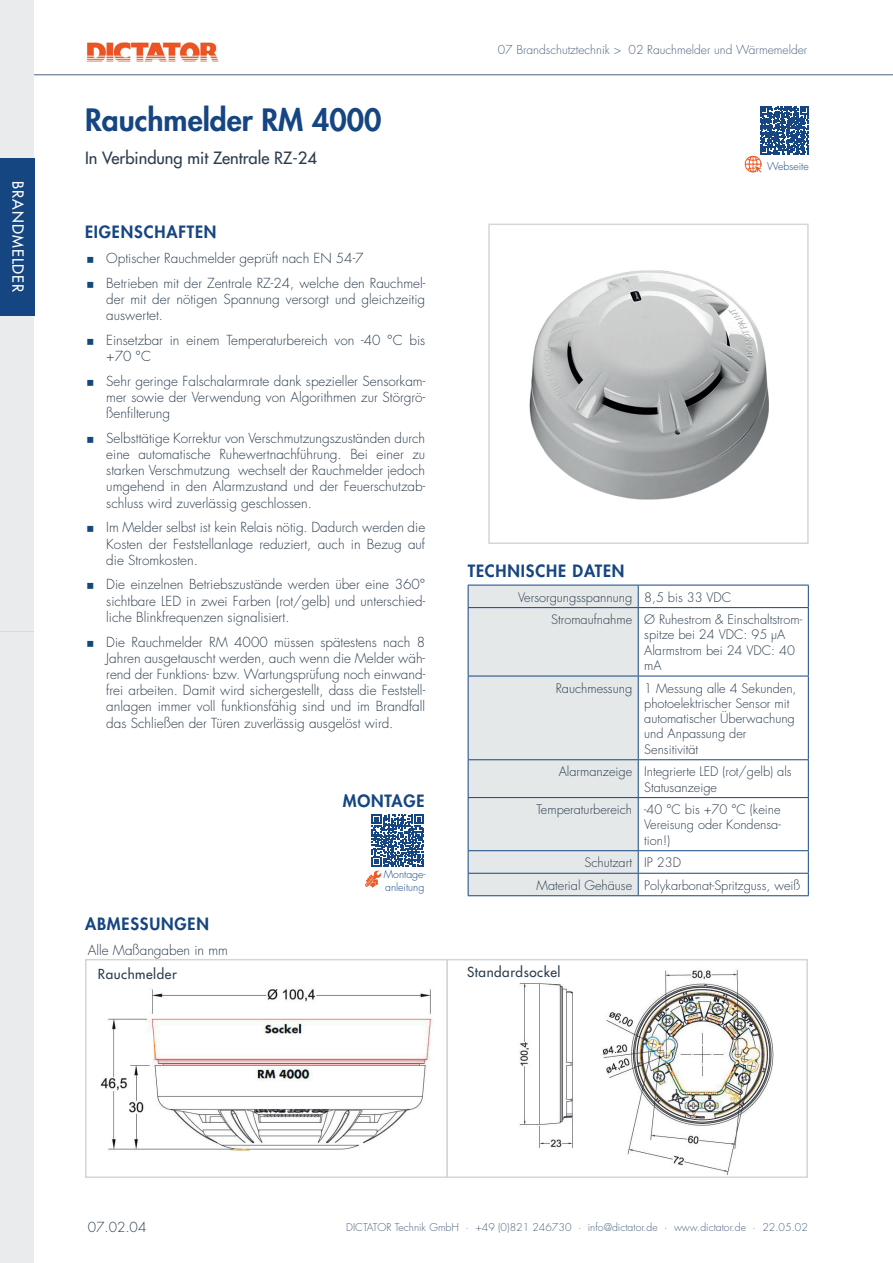
<style>
.page{position:relative;width:893px;height:1263px;background:#fff}
.page>*{position:absolute;margin:0;border:0;box-sizing:border-box;transform-origin:0 0}
.t1{font:800 30px "Futura Std";color:#154682}
.t2{font:800 16.5px "Futura Std";letter-spacing:.05em;color:#154682}
.t3{font:500 16.5px "Futura Std";color:#2b3d4e}
.t4{font:500 15px "Futura Std";letter-spacing:.07em;color:#fff}
.t5{font:300 13.5px/16.2px "Futura Std";color:#2b3d4e;text-align:justify}
.t6{font:500 13.5px "Futura Std";letter-spacing:.04em;color:#2b3d4e}
.t7{font:300 12.75px/15.3px "Futura Std";color:#2b3d4e}
.t8{font:300 12px "Futura Std";color:#4d647e}
.t9{font:300 10.5px "Futura Std";color:#4d647e}
.t10{font:300 10.5px/12.6px "Futura Std";color:#154682}
</style>
<div class="page">
<img style="left:87px;top:43px;width:132px;height:19px">
<hr style="left:34px;top:74px;width:859px;height:1px;background:#4d647e">
<div style="left:0;top:158px;width:34px;height:158px;background:#154682"></div>
<div style="left:0;top:0;width:34px;height:158px;background:#eaebed"></div>
<div style="left:0;top:316px;width:34px;height:158px;background:#eaebed"></div>
<div style="left:0;top:474px;width:34px;height:157px;background:#eaebed"></div>
<div style="left:0;top:631px;width:34px;height:158px;background:#eaebed"></div>
<div style="left:0;top:789px;width:34px;height:158px;background:#eaebed"></div>
<div style="left:0;top:947px;width:34px;height:158px;background:#eaebed"></div>
<div style="left:0;top:1105px;width:34px;height:158px;background:#eaebed"></div>
<div style="left:446px;top:959px;width:362px;height:219px;border:2px solid #d4d6d4"></div>
<div style="left:85px;top:959px;width:363px;height:219px;border:2px solid #d4d6d4"></div>
<img style="left:529px;top:270px;width:240px;height:230px">
<div style="left:488px;top:224px;width:321px;height:320px;border:2px solid #d4d6d4"></div>
<img style="left:100px;top:988px;width:331px;height:163px">
<img style="left:519px;top:969px;width:255px;height:206px">
<div style="left:469px;top:586px;width:169px;height:309px;background:#e4e8e8"></div>
<hr style="left:468px;top:585px;width:170px;height:1px;background:#154682">
<svg style="left:468px;top:585px;width:1px;height:22px"></svg>
<hr style="left:638px;top:585px;width:171px;height:1px;background:#154682">
<svg style="left:638px;top:585px;width:1px;height:22px"></svg>
<svg style="left:808px;top:585px;width:1px;height:22px"></svg>
<hr style="left:468px;top:607px;width:170px;height:1px;background:#154682">
<hr style="left:468px;top:608px;width:1px;height:68px;background:#154682">
<hr style="left:638px;top:607px;width:171px;height:1px;background:#154682">
<hr style="left:638px;top:608px;width:1px;height:68px;background:#154682">
<hr style="left:808px;top:608px;width:1px;height:68px;background:#154682">
<hr style="left:468px;top:676px;width:170px;height:1px;background:#154682">
<hr style="left:468px;top:676px;width:1px;height:83px;background:#154682">
<hr style="left:638px;top:676px;width:171px;height:1px;background:#154682">
<hr style="left:638px;top:676px;width:1px;height:83px;background:#154682">
<hr style="left:808px;top:676px;width:1px;height:83px;background:#154682">
<hr style="left:468px;top:759px;width:170px;height:1px;background:#154682">
<hr style="left:468px;top:760px;width:1px;height:37px;background:#154682">
<hr style="left:638px;top:759px;width:171px;height:1px;background:#154682">
<hr style="left:638px;top:760px;width:1px;height:37px;background:#154682">
<hr style="left:808px;top:760px;width:1px;height:37px;background:#154682">
<hr style="left:468px;top:797px;width:170px;height:1px;background:#154682">
<hr style="left:468px;top:798px;width:1px;height:52px;background:#154682">
<hr style="left:638px;top:797px;width:171px;height:1px;background:#154682">
<hr style="left:638px;top:798px;width:1px;height:52px;background:#154682">
<hr style="left:808px;top:798px;width:1px;height:52px;background:#154682">
<hr style="left:468px;top:850px;width:170px;height:1px;background:#154682">
<hr style="left:638px;top:850px;width:171px;height:1px;background:#154682">
<hr style="left:468px;top:873px;width:170px;height:1px;background:#154682">
<svg style="left:468px;top:851px;width:1px;height:44px"></svg>
<hr style="left:638px;top:873px;width:171px;height:1px;background:#154682">
<svg style="left:638px;top:851px;width:1px;height:44px"></svg>
<svg style="left:808px;top:851px;width:1px;height:44px"></svg>
<hr style="left:468px;top:895px;width:170px;height:1px;background:#154682">
<hr style="left:638px;top:895px;width:171px;height:1px;background:#154682">
<svg style="left:760px;top:106px;width:48px;height:49px"></svg>
<img style="left:745px;top:156px;width:17px;height:17px">
<svg style="left:371px;top:814px;width:53px;height:52px"></svg>
<img style="left:365px;top:871px;width:17px;height:17px">
<p class="t4" style="left:28px;top:181px;width:113px;rotate:90deg">BRANDMELDER</p>
<h1 class="t1" style="left:85px;top:101px;width:298px">Rauchmelder RM 4000</h1>
<p class="t3" style="left:85px;top:147px;width:233px">In Verbindung mit Zentrale RZ-24</p>
<p class="t2" style="left:85px;top:222px;width:133px">EIGENSCHAFTEN</p>
<p class="t5" style="left:106px;top:246px;width:320px;line-height:24.8px">Optischer Rauchmelder geprüft nach EN 54-7<br>Betrieben mit der Zentrale RZ-24, welche den Rauchmel-</p>
<p class="t5" style="left:106px;top:291px;width:320px">der mit der nötigen Spannung versorgt und gleichzeitig auswertet.</p>
<p class="t5" style="left:106px;top:332px;width:320px">Einsetzbar in einem Temperaturbereich von -40 °C bis +70 °C</p>
<p class="t5" style="left:106px;top:373px;width:320px">Sehr geringe Falschalarmrate dank spezieller Sensorkam&shy;mer sowie der Verwendung von Algorithmen zur Störgrö&shy;ßenfilterung</p>
<p class="t5" style="left:106px;top:430px;width:320px">Selbsttätige Korrektur von Verschmutzungszuständen durch eine automatische Ruhewertnachführung. Bei einer zu starken Verschmutzung wechselt der Rauchmelder jedoch umgehend in den Alarmzustand und der Feuerschutzab&shy;schluss wird zuverlässig geschlossen.</p>
<p class="t5" style="left:106px;top:520px;width:320px">Im Melder selbst ist kein Relais nötig. Dadurch werden die Kosten der Feststellanlage reduziert, auch in Bezug auf die Stromkosten.</p>
<p class="t5" style="left:106px;top:577px;width:320px">Die einzelnen Betriebszustände werden über eine 360° sichtbare LED in zwei Farben (rot/gelb) und unterschied&shy;liche Blinkfrequenzen signalisiert.</p>
<p class="t5" style="left:106px;top:634px;width:320px">Die Rauchmelder RM 4000 müssen spätestens nach 8<br>Jahren ausgetauscht werden, auch wenn die Melder wäh&shy;rend der Funktions- bzw. Wartungsprüfung noch einwand&shy;frei arbeiten. Damit wird sichergestellt, dass die Feststell&shy;anlagen immer voll funktionsfähig sind und im Brandfall das Schließen der Türen zuverlässig ausgelöst wird.</p>
<p class="t2" style="left:343px;top:790px;width:83px">MONTAGE</p>
<p class="t2" style="left:85px;top:913px;width:125px">ABMESSUNGEN</p>
<p class="t5" style="left:88px;top:942px;width:142px">Alle Maßangaben in mm</p>
<p class="t6" style="left:98px;top:966px;width:80px">Rauchmelder</p>
<p class="t10" style="left:384px;top:868px;width:43px">Montage&shy;anleitung</p>
<p class="t8" style="left:498px;top:42px;width:311px">07 Brandschutztechnik &gt; 02 Rauchmelder und Wärmemelder</p>
<p class="t10" style="left:767px;top:160px;width:43px">Webseite</p>
<p class="t2" style="left:468px;top:560px;width:158px">TECHNISCHE DATEN</p>
<p class="t7" style="left:551px;top:586px;width:252px;line-height:22.5px;text-indent:-33px">Versorgungsspannung 8,5 bis 33 VDC<br>Stromaufnahme Ø Ruhestrom &amp; Einschaltstrom-</p>
<p class="t7" style="left:644px;top:627px;width:152px">spitze bei 24 VDC: 95 μA<br>Alarmstrom bei 24 VDC: 40 mA</p>
<p class="t7" style="left:644px;top:681px;width:154px;text-indent:-89px">Rauchmessung 1 Messung alle 4 Sekunden, photoelektrischer Sensor mit automatischer Überwachung und Anpassung der<br>Sensitivität</p>
<p class="t7" style="left:644px;top:764px;width:149px;text-indent:-85px">Alarmanzeige Integrierte LED (rot/gelb) als<br>Statusanzeige</p>
<p class="t7" style="left:644px;top:802px;width:138px;text-align:justify;text-indent:-108px">Temperaturbereich -40 °C bis +70 °C (keine Vereisung oder Kondensa&shy;tion!)</p>
<p class="t7" style="left:537px;top:852px;width:265px;line-height:22.5px;text-indent:48px">Schutzart IP 23D<br>Material Gehäuse Polykarbonat-Spritzguss, weiß</p>
<p class="t6" style="left:467px;top:964px;width:95px">Standardsockel</p>
<p class="t5" style="left:88px;top:1219px;width:60px">07.02.04</p>
<p class="t9" style="left:346px;top:1221px;width:463px">DICTATOR Technik GmbH · +49 (0)821 246730 · info@dictator.de · www.dictator.de · 22.05.02</p>
</div>
